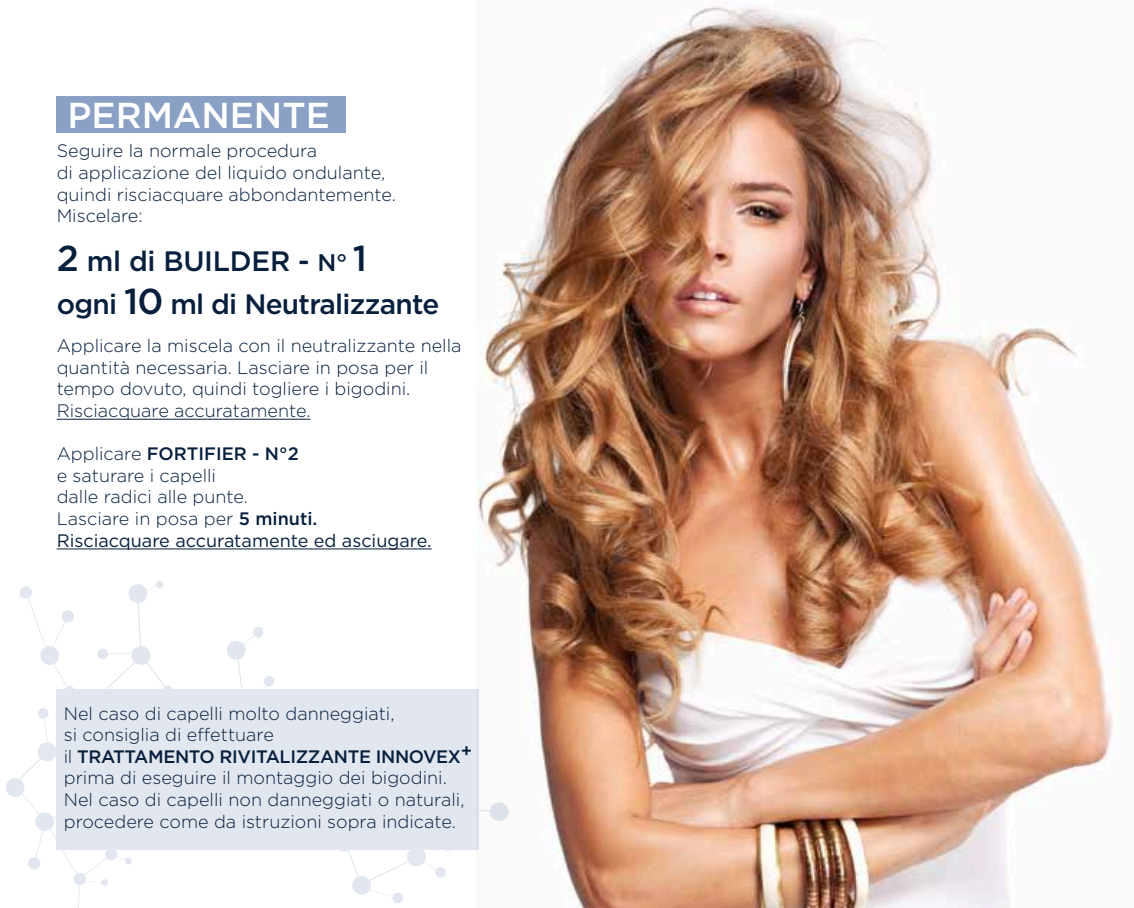
<style>
.page{position:relative;width:1134px;height:908px;background:#fff}
.page>*{position:absolute;margin:0;border:0;box-sizing:border-box;transform-origin:0 0}
.t1{font:500 36px "Gotham HTF";color:#fff}
.t2{font:500 28px/43.2px "Gotham HTF";letter-spacing:-.025em;color:#071f3d}
.t3{font:300 18px/21.6px "Gotham HTF";color:#071f3d}
.s1{font-size:36px}
.s2{font-size:24px}
.s3{font-weight:500}
.s4{font-weight:400}
</style>
<div class="page">
<svg style="left:6px;top:581px;width:470px;height:326px"></svg>
<div style="left:56px;top:689px;width:423px;height:160px;background:#e2e6ef"></div>
<div style="left:57px;top:96px;width:289px;height:37px;background:#8aa0c5"></div>
<img style="left:476px;top:6px;width:637px;height:901px">
<hr style="left:57px;top:418px;width:253px;height:1px;background:#071f3d">
<hr style="left:57px;top:548px;width:375px;height:1px;background:#071f3d">
<h1 class="t1" style="left:67px;top:94px;width:264px">PERMANENTE</h1>
<p class="t3" style="left:57px;top:140px;width:341px">Seguire la normale procedura<br>di applicazione del liquido ondulante, quindi risciacquare abbondantemente.<br>Miscelare:</p>
<h2 class="t2" style="left:57px;top:239px;width:384px"><span class="s1">2</span> ml di BUILDER - <span class="s2">N°</span> <span class="s1">1<br></span>ogni <span class="s1">10</span> ml di Neutralizzante</h2>
<p class="t3" style="left:57px;top:334px;width:406px">Applicare la miscela con il neutralizzante nella quantità necessaria. Lasciare in posa per il tempo dovuto, quindi togliere i bigodini.<br>Risciacquare accuratamente.</p>
<p class="t3" style="left:57px;top:442px;width:376px">Applicare <span class="s3">FORTIFIER - N°2<br></span>e saturare i capelli<br>dalle radici alle punte.<br>Lasciare in posa per <span class="s3">5 minuti.<br></span><span class="s4">Risciacquare accuratamente ed asciugare.</span></p>
<p class="t3" style="left:64px;top:701px;width:410px">Nel caso di capelli molto danneggiati,<br>si consiglia di effettuare<br>il <span class="s3">TRATTAMENTO RIVITALIZZANTE INNOVEX</span><sup>+ </sup>prima di eseguire il montaggio dei bigodini.<br>Nel caso di capelli non danneggiati o naturali, procedere come da istruzioni sopra indicate.</p>
</div>
